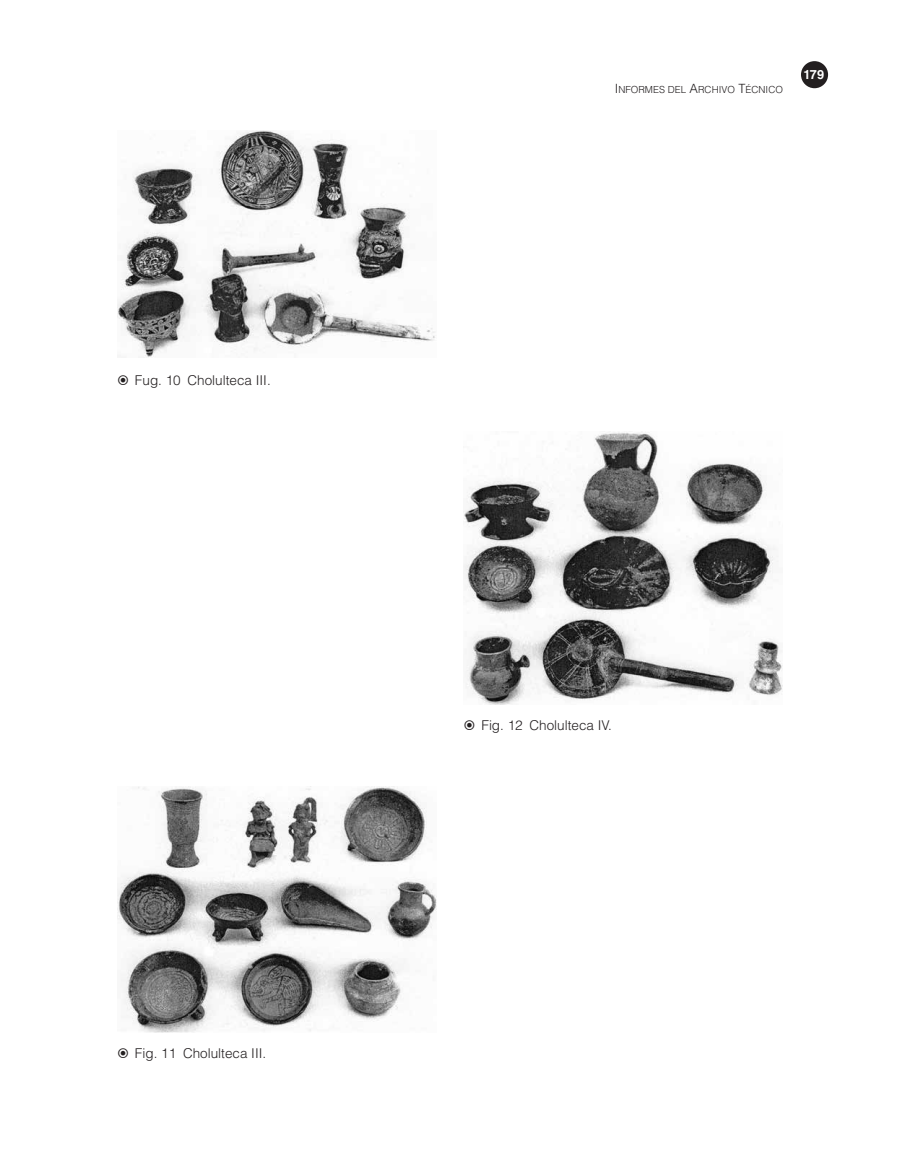
<style>
.page{position:relative;width:900px;height:1170px;background:#fff}
.page>*{position:absolute;margin:0;border:0;box-sizing:border-box;transform-origin:0 0}
.t1{font:300 13.5px "Helvetica LT Std";color:#231f20}
.t2{font:700 12.75px "Helvetica LT Std";color:#fff}
.t3{font:300 9.75px "Helvetica LT Std";color:#231f20}
.s1{font-size:12.75px}
</style>
<div class="page">
<div style="left:801px;top:61px;width:27px;height:27px;background:#231f20;border-radius:50%"></div>
<img style="left:117px;top:787px;width:319px;height:245px">
<img style="left:464px;top:432px;width:319px;height:272px">
<img style="left:117px;top:130px;width:318px;height:227px">
<p class="t1" style="left:135px;top:372px;width:137px">Fug. 10 Cholulteca III.</p>
<p class="t1" style="left:135px;top:1044px;width:133px">Fig. 11 Cholulteca III.</p>
<p class="t3" style="left:615px;top:84px;width:170px"><span class="s1">I</span>NFORMES DEL <span class="s1">A</span>RCHIVO <span class="s1">T</span>ÉCNICO</p>
<p class="t2" style="left:803px;top:67px;width:22px">179</p>
<p class="t1" style="left:481px;top:717px;width:132px">Fig. 12 Cholulteca IV.</p>
</div>
